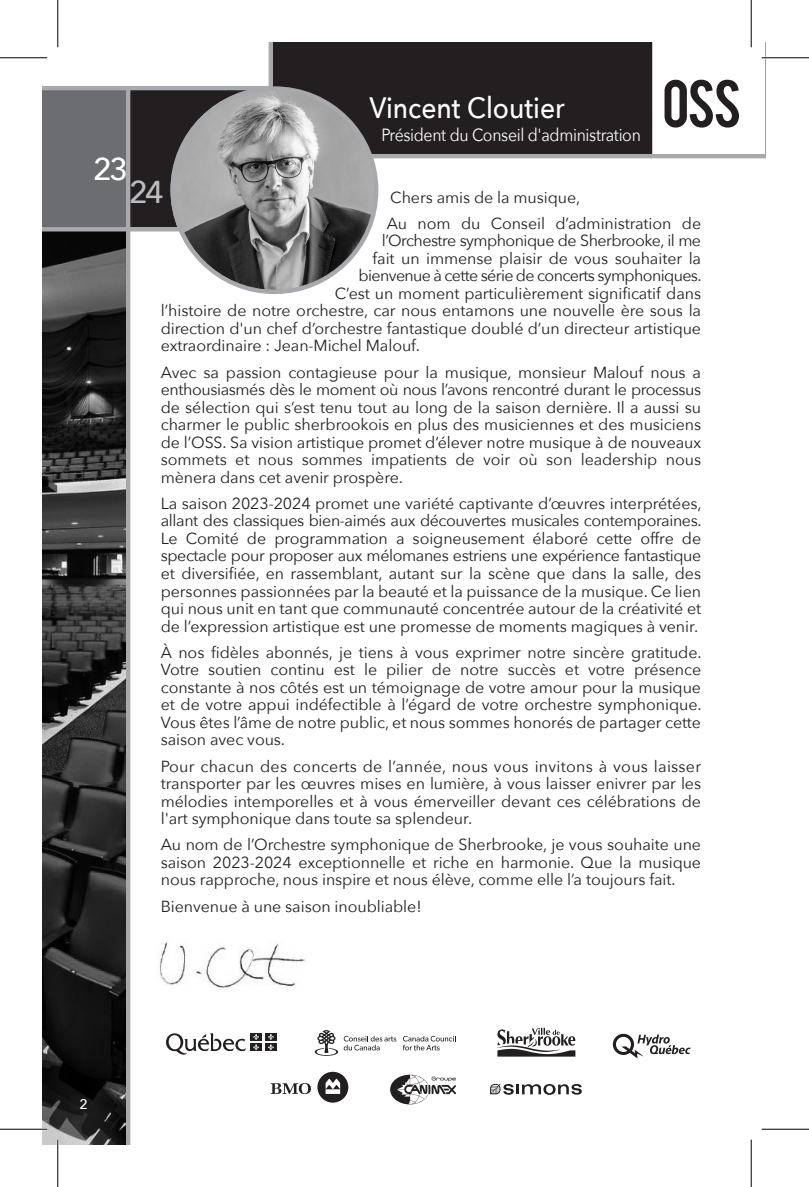
<style>
.page{position:relative;width:809px;height:1187px;background:#fff}
.page>*{position:absolute;margin:0;border:0;box-sizing:border-box;transform-origin:0 0}
.t1{font:500 31.5px "Avenir Next";color:#fff}
.t2{font:500 31.5px "Avenir Next";color:#bcbdc0}
.t3{font:500 29.4px "Avenir Next";color:#fff;scale:.9 1}
.t4{font:17.68px "Avenir Next";letter-spacing:-.02em;color:#fff;scale:.9 1}
.t5{font:15.92px/17.5px "Avenir Next";letter-spacing:-.005em;color:#231f20;text-align:justify}
.t6{font:15.92px "Avenir Next";letter-spacing:-.04em;color:#231f20}
.t7{font:15.92px "Avenir Next";letter-spacing:-.035em;color:#231f20}
.t8{font:500 14px "Avenir Next";color:#fff}
</style>
<div class="page">
<img style="left:42px;top:231px;width:84px;height:913px">
<div style="left:42px;top:88px;width:86px;height:139px;background:#6c6d70"></div>
<svg style="left:497px;top:1027px;width:78px;height:29px"></svg>
<svg style="left:403px;top:1035px;width:53px;height:15px"></svg>
<svg style="left:314px;top:1030px;width:82px;height:25px"></svg>
<svg style="left:612px;top:1033px;width:78px;height:25px"></svg>
<svg style="left:166px;top:1033px;width:80px;height:21px"></svg>
<div style="left:250px;top:1033px;width:12px;height:7px;background:#231f20"></div>
<div style="left:265px;top:1033px;width:11px;height:7px;background:#231f20"></div>
<div style="left:250px;top:1043px;width:12px;height:7px;background:#231f20"></div>
<svg style="left:253px;top:1034px;width:6px;height:16px"></svg>
<div style="left:265px;top:1043px;width:11px;height:7px;background:#231f20"></div>
<svg style="left:268px;top:1034px;width:6px;height:16px"></svg>
<svg style="left:271px;top:1083px;width:40px;height:11px"></svg>
<div style="left:317px;top:1071px;width:31px;height:31px;background:#231f20;border-radius:50%"></div>
<svg style="left:325px;top:1078px;width:15px;height:15px"></svg>
<svg style="left:490px;top:1083px;width:91px;height:11px"></svg>
<svg style="left:390px;top:1074px;width:66px;height:30px"></svg>
<div style="left:273px;top:42px;width:493px;height:114px;background:#231f20"></div>
<div style="left:130px;top:90px;width:114px;height:137px;background:#231f20"></div>
<img style="left:170px;top:87px;width:205px;height:205px;border-radius:102px">
<div style="left:268px;top:42px;width:5px;height:47px;background:#a8a9ad"></div>
<hr style="left:42px;top:86px;width:227px;height:4px;background:#a8a9ad">
<hr style="left:42px;top:227px;width:140px;height:4px;background:#a8a9ad">
<div style="left:171px;top:86px;width:207px;height:208px;border:4px solid #a8a9ad;border-radius:50%"></div>
<hr style="left:126px;top:88px;width:4px;height:1056px;background:#a8a9ad">
<img style="left:159px;top:942px;width:147px;height:48px">
<svg style="left:652px;top:42px;width:113px;height:112px"></svg>
<hr style="left:370px;top:154px;width:396px;height:4px;background:#a8a9ad">
<hr style="left:761px;top:57px;width:47px;height:2px;background:#fff">
<hr style="left:0;top:1128px;width:47px;height:2px;background:#fff">
<hr style="left:57px;top:1139px;width:2px;height:47px;background:#fff">
<hr style="left:750px;top:0;width:2px;height:47px;background:#fff">
<hr style="left:0;top:57px;width:47px;height:1px;background:#000">
<hr style="left:761px;top:57px;width:47px;height:1px;background:#000">
<hr style="left:0;top:1128px;width:47px;height:1px;background:#000">
<hr style="left:761px;top:1128px;width:47px;height:1px;background:#000">
<hr style="left:57px;top:0;width:1px;height:47px;background:#000">
<hr style="left:57px;top:1139px;width:1px;height:47px;background:#000">
<hr style="left:750px;top:0;width:1px;height:47px;background:#000">
<hr style="left:750px;top:1139px;width:1px;height:47px;background:#000">
<h2 class="t3" style="left:369px;top:83px;width:218px">Vincent Cloutier</h2>
<p class="t4" style="left:381px;top:120px;width:290px">Président du Conseil d'administration</p>
<h1 class="t1" style="left:93px;top:143px;width:36px">23</h1>
<h1 class="t2" style="left:129px;top:165px;width:36px">24</h1>
<p class="t5" style="left:387px;top:183px;width:316px;line-height:26.2px">Chers amis de la musique,<br>Au nom du Conseil d’administration de</p>
<p class="t7" style="left:382px;top:227px;width:321px">l’Orchestre symphonique de Sherbrooke, il me</p>
<p class="t5" style="left:372px;top:249px;width:330px">fait un immense plaisir de vous souhaiter la</p>
<p class="t6" style="left:358px;top:262px;width:344px">bienvenue à cette série de concerts symphoniques.</p>
<p class="t5" style="left:335px;top:284px;width:368px">C’est un moment particulièrement significatif dans</p>
<p class="t5" style="left:161px;top:301px;width:542px">l’histoire de notre orchestre, car nous entamons une nouvelle ère sous la</p>
<p class="t5" style="left:161px;top:319px;width:542px">direction d'un chef d’orchestre fantastique doublé d’un directeur artistique</p>
<p class="t5" style="left:161px;top:336px;width:261px">extraordinaire : Jean-Michel Malouf.</p>
<p class="t5" style="left:161px;top:363px;width:542px">Avec sa passion contagieuse pour la musique, monsieur Malouf nous a enthousiasmés dès le moment où nous l’avons rencontré durant le processus de sélection qui s’est tenu tout au long de la saison dernière. Il a aussi su charmer le public sherbrookois en plus des musiciennes et des musiciens de l’OSS. Sa vision artistique promet d’élever notre musique à de nouveaux sommets et nous sommes impatients de voir où son leadership nous mènera dans cet avenir prospère.</p>
<p class="t5" style="left:161px;top:494px;width:542px">La saison 2023-2024 promet une variété captivante d’œuvres interprétées, allant des classiques bien-aimés aux découvertes musicales contemporaines.<br>Le Comité de programmation a soigneusement élaboré cette offre de spectacle pour proposer aux mélomanes estriens une expérience fantastique et diversifiée, en rassemblant, autant sur la scène que dans Ia salle, des personnes passionnées par la beauté et la puissance de la musique. Ce lien qui nous unit en tant que communauté concentrée autour de la créativité et de l’expression artistique est une promesse de moments magiques à venir.</p>
<p class="t5" style="left:161px;top:643px;width:542px">À nos fidèles abonnés, je tiens à vous exprimer notre sincère gratitude.<br>Votre soutien continu est le pilier de notre succès et votre présence constante à nos côtés est un témoignage de votre amour pour la musique et de votre appui indéfectible à l’égard de votre orchestre symphonique.<br>Vous êtes l’âme de notre public, et nous sommes honorés de partager cette saison avec vous.</p>
<p class="t5" style="left:161px;top:756px;width:542px">Pour chacun des concerts de l’année, nous vous invitons à vous laisser transporter par les œuvres mises en lumière, à vous laisser enivrer par les mélodies intemporelles et à vous émerveiller devant ces célébrations de l'art symphonique dans toute sa splendeur.</p>
<p class="t5" style="left:161px;top:835px;width:542px">Au nom de l’Orchestre symphonique de Sherbrooke, je vous souhaite une saison 2023-2024 exceptionnelle et riche en harmonie. Que la musique nous rapproche, nous inspire et nous élève, comme elle l’a toujours fait.</p>
<p class="t5" style="left:161px;top:896px;width:262px">Bienvenue à une saison inoubliable!</p>
<p class="t8" style="left:79px;top:1091px;width:10px">2</p>
</div>
